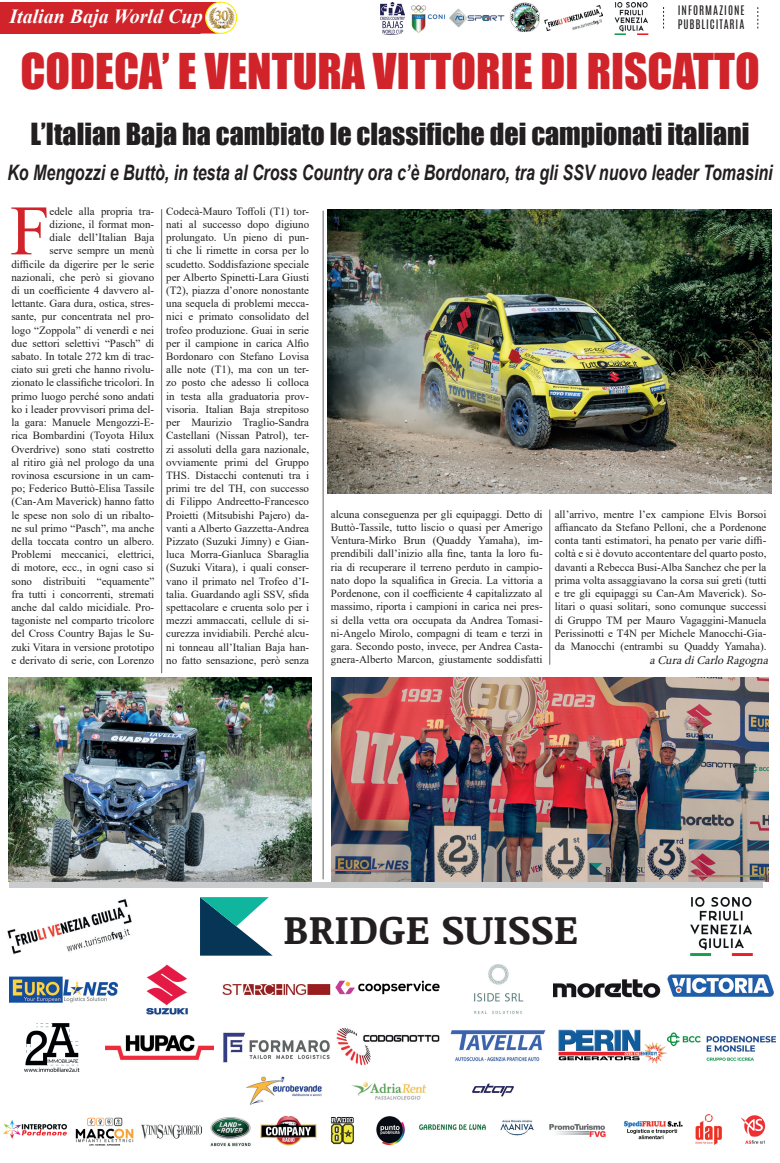
<style>
.page{position:relative;width:780px;height:1163px;background:#fff}
.page>*{position:absolute;margin:0;border:0;box-sizing:border-box;transform-origin:0 0}
.t1{font:70.8px "Times New Roman";color:#d1232a}
.t2{font:45.3px "Impact";color:#d1232a}
.t3{font:700 40.7px "Noticia Text";color:#231f20}
.t4{font:28px "Impact";color:#231f20}
.t5{font:italic 700 21.3px "Arial";color:#231f20;scale:.75 1}
.t6{font:italic 700 20px "Times New Roman";color:#fff}
.t7{font:italic 12px "Minion Pro";color:#231f20}
.t8{font:11px/13.2px "Times New Roman";color:#231f20;text-align:justify}
.t9{font:11px/13.2px "Antonio";letter-spacing:.08em;color:#231f20}
</style>
<div class="page">
<div style="left:0;top:2px;width:222px;height:31px;background:#d1232a"></div>
<svg style="left:201px;top:2px;width:29px;height:32px"></svg>
<img style="left:201px;top:4px;width:4px;height:29px">
<img style="left:205px;top:4px;width:32px;height:30px">
<img style="left:380px;top:3px;width:25px;height:31px">
<svg style="left:663px;top:7px;width:1px;height:21px"></svg>
<svg style="left:757px;top:7px;width:1px;height:21px"></svg>
<img style="left:445px;top:8px;width:65px;height:20px">
<img style="left:510px;top:2px;width:30px;height:30px">
<img style="left:327px;top:209px;width:444px;height:284px">
<img style="left:9px;top:677px;width:303px;height:204px">
<hr style="left:161px;top:209px;width:1px;height:464px;background:#656568">
<hr style="left:322px;top:210px;width:1px;height:669px;background:#656568">
<hr style="left:549px;top:509px;width:1px;height:155px;background:#656568">
<img style="left:602px;top:3px;width:47px;height:31px">
<img style="left:544px;top:5px;width:58px;height:26px">
<img style="left:3px;top:1120px;width:64px;height:19px">
<img style="left:695px;top:1114px;width:27px;height:30px">
<img style="left:623px;top:1120px;width:60px;height:20px">
<img style="left:549px;top:1124px;width:57px;height:14px">
<img style="left:500px;top:1120px;width:34px;height:16px">
<img style="left:331px;top:1117px;width:23px;height:27px">
<img style="left:376px;top:1116px;width:29px;height:28px">
<img style="left:210px;top:1117px;width:41px;height:28px">
<img style="left:142px;top:1124px;width:60px;height:15px">
<img style="left:75px;top:1117px;width:59px;height:28px">
<img style="left:741px;top:1115px;width:25px;height:28px">
<img style="left:419px;top:1124px;width:67px;height:6px">
<img style="left:246px;top:1076px;width:76px;height:29px">
<img style="left:351px;top:1082px;width:76px;height:18px">
<img style="left:472px;top:1083px;width:42px;height:14px">
<img style="left:24px;top:1023px;width:189px;height:49px">
<img style="left:335px;top:980px;width:105px;height:15px">
<img style="left:474px;top:964px;width:186px;height:50px">
<img style="left:667px;top:974px;width:107px;height:23px">
<img style="left:223px;top:984px;width:107px;height:11px">
<img style="left:146px;top:964px;width:42px;height:51px">
<img style="left:10px;top:976px;width:108px;height:27px">
<img style="left:668px;top:1032px;width:107px;height:29px">
<img style="left:558px;top:1029px;width:108px;height:35px">
<img style="left:450px;top:1030px;width:96px;height:32px">
<img style="left:336px;top:1027px;width:104px;height:39px">
<img style="left:223px;top:1032px;width:107px;height:31px">
<svg style="left:200px;top:897px;width:72px;height:58px"></svg>
<img style="left:8px;top:899px;width:124px;height:55px">
<img style="left:690px;top:897px;width:63px;height:58px">
<img style="left:411px;top:5px;width:34px;height:28px">
<div style="left:9px;top:882px;width:753px;height:5px;background:#cbccce"></div>
<img style="left:260px;top:1115px;width:57px;height:30px">
<img style="left:332px;top:677px;width:436px;height:204px">
<h3 class="t6" style="left:9px;top:2px;width:195px">Italian Baja World Cup</h3>
<p class="t9" style="left:677px;top:4px;width:68px">INFORMAZIONE<br>PUBBLICITARIA</p>
<h2 class="t2" style="left:20px;top:36px;width:740px">CODECA’ E VENTURA VITTORIE DI RISCATTO</h2>
<h3 class="t4" style="left:31px;top:112px;width:720px">L’Italian Baja ha cambiato le classifiche dei campionati italiani</h3>
<h3 class="t5" style="left:7px;top:159px;width:1021px">Ko Mengozzi e Buttò, in testa al Cross Country ora c’è Bordonaro, tra gli SSV nuovo leader Tomasini</h3>
<p class="t8" style="left:11px;top:204px;width:144px;text-align:right">edele alla propria tra-<br>dizione, il format mon-<br>diale dell’Italian Baja<br>serve sempre un menù<br>difficile da digerire per le serie nazionali, che però si giovano di un coefficiente 4 davvero al&shy;lettante. Gara dura, ostica, stres&shy;sante, pur concentrata nel pro&shy;logo “Zoppola” di venerdì e nei due settori selettivi “Pasch” di sabato. In totale 272 km di trac&shy;ciato sui greti che hanno rivolu&shy;zionato le classifiche tricolori. In primo luogo perché sono andati ko i leader provvisori prima del&shy;la gara: Manuele Mengozzi-E&shy;rica Bombardini (Toyota Hilux<br>Overdrive) sono stati costretto al ritiro già nel prologo da una rovinosa escursione in un cam&shy;po; Federico Buttò-Elisa Tassile (Can-Am Maverick) hanno fatto le spese non solo di un ribalto&shy;ne sul primo “Pasch”, ma anche della toccata contro un albero.<br>Problemi meccanici, elettrici, di motore, ecc., in ogni caso si sono distribuiti “equamente” fra tutti i concorrenti, stremati anche dal caldo micidiale. Pro&shy;tagoniste nel comparto tricolore del Cross Country Bajas le Su&shy;zuki Vitara in versione prototipo e derivato di serie, con Lorenzo</p>
<p class="t8" style="left:166px;top:204px;width:144px">Codecà-Mauro Toffoli (T1) tor&shy;nati al successo dopo digiuno prolungato. Un pieno di pun&shy;ti che li rimette in corsa per lo scudetto. Soddisfazione speciale per Alberto Spinetti-Lara Giusti (T2), piazza d’onore nonostante una sequela di problemi mecca&shy;nici e primato consolidato del trofeo produzione. Guai in serie per il campione in carica Alfio Bordonaro con Stefano Lovisa alle note (T1), ma con un ter&shy;zo posto che adesso li colloca in testa alla graduatoria prov&shy;visoria. Italian Baja strepitoso per Maurizio Traglio-Sandra Castellani (Nissan Patrol), ter&shy;zi assoluti della gara nazionale, ovviamente primi del Gruppo THS. Distacchi contenuti tra i primi tre del TH, con successo di Filippo Andreetto-Francesco Proietti (Mitsubishi Pajero) da&shy;vanti a Alberto Gazzetta-Andrea Pizzato (Suzuki Jimny) e Gian&shy;luca Morra-Gianluca Sbaraglia (Suzuki Vitara), i quali conser&shy;vano il primato nel Trofeo d’I&shy;talia. Guardando agli SSV, sfida spettacolare e cruenta solo per i mezzi ammaccati, cellule di si&shy;curezza invidiabili. Perché alcu&shy;ni tonneau all’Italian Baja han&shy;no fatto sensazione, però senza</p>
<h1 class="t1" style="left:10px;top:181px;width:41px">F</h1>
<p class="t8" style="left:331px;top:507px;width:213px">alcuna conseguenza per gli equipaggi. Detto di Buttò-Tassile, tutto liscio o quasi per Amerigo Ventura-Mirko Brun (Quaddy Yamaha), im&shy;prendibili dall’inizio alla fine, tanta la loro fu&shy;ria di recuperare il terreno perduto in campio&shy;nato dopo la squalifica in Grecia. La vittoria a Pordenone, con il coefficiente 4 capitalizzato al massimo, riporta i campioni in carica nei pres&shy;si della vetta ora occupata da Andrea Tomasi&shy;ni-Angelo Mirolo, compagni di team e terzi in gara. Secondo posto, invece, per Andrea Casta&shy;gnera-Alberto Marcon, giustamente soddisfatti</p>
<p class="t8" style="left:554px;top:507px;width:213px">all’arrivo, mentre l’ex campione Elvis Borsoi affiancato da Stefano Pelloni, che a Pordenone conta tanti estimatori, ha penato per varie diffi&shy;coltà e si è dovuto accontentare del quarto posto, davanti a Rebecca Busi-Alba Sanchez che per la prima volta assaggiavano la corsa sui greti (tutti e tre gli equipaggi su Can-Am Maverick). So&shy;litari o quasi solitari, sono comunque successi di Gruppo TM per Mauro Vagaggini-Manuela Perissinotti e T4N per Michele Manocchi-Gia&shy;da Manocchi (entrambi su Quaddy Yamaha).</p>
<p class="t7" style="left:649px;top:652px;width:124px">aCuradiCarloRagogna</p>
<h3 class="t3" style="left:283px;top:899px;width:297px">BRIDGE SUISSE</h3>
</div>
